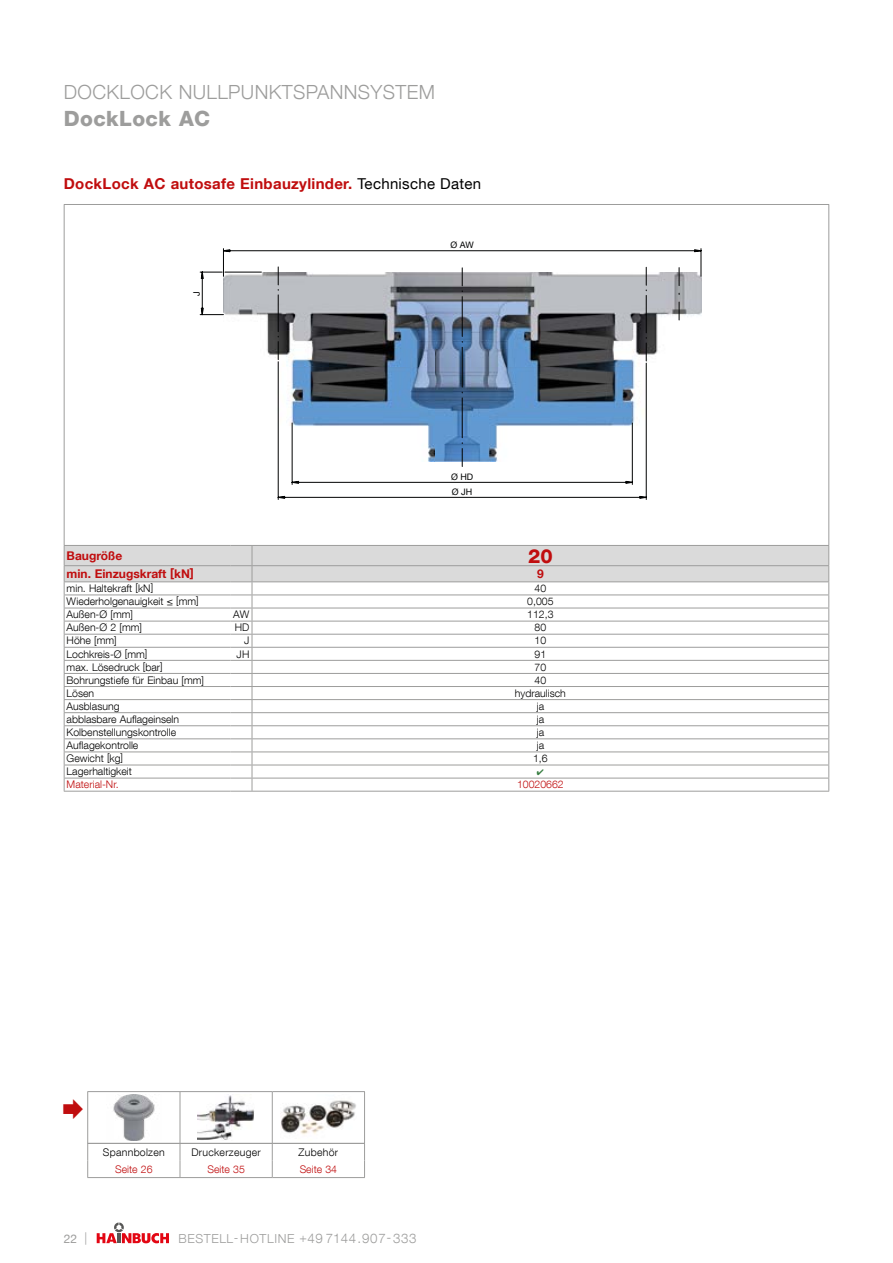
<style>
.page{position:relative;width:893px;height:1263px;background:#fff}
.page>*{position:absolute;margin:0;border:0;box-sizing:border-box;transform-origin:0 0}
.Kopf_Kapitel_Ebene_2{font:800 21px "Helvetica Neue LT Com";letter-spacing:.02em;color:#9d9d9c}
.Kopf_Kapitel_Ebene_2-2{font:300 19.5px "Helvetica Neue LT Com";letter-spacing:.02em;color:#9d9d9c}
._45light-7pt-schwarz{font:800 19.5px "Helvetica Neue LT Com";color:#c00d0e}
._75bold-10pt-rot-li{font:700 15px "Helvetica Neue LT Com";letter-spacing:.02em;color:#c00d0e}
.t1{font:300 12.45px "Helvetica Neue LT Com";letter-spacing:.05em;color:#9d9d9c}
._45light-7pt-schwarz-2{font:700 12px "Helvetica Neue LT Com";color:#c00d0e}
.t2{font:12px "Helvetica Neue LT Com";color:#9d9d9c}
._45light-7pt-schwarz-3{font:300 10.5px "Helvetica Neue LT Com";color:#000}
._45light-7pt-schwarz-4{font:300 10.5px "Helvetica Neue LT Com";letter-spacing:.025em;color:#000}
._45light-7pt-rot-mit{font:300 10.5px "Helvetica Neue LT Com";color:#c00d0e}
._45light-7pt-rot-li{font:300 10.5px "Helvetica Neue LT Com";color:#c00d0e}
.Image{font:9px/15px "Helvetica Neue LT Com";color:#010202}
.s1{font-weight:400;color:#000}
.s2{font-weight:300;font-size:12.45px}
.s3{font-size:13.2px}
</style>
<div class="page">
<svg style="left:97px;top:1222px;width:72px;height:21px"></svg>
<hr style="left:64px;top:205px;width:1px;height:340px;background:#9d9d9c">
<hr style="left:828px;top:205px;width:1px;height:340px;background:#9d9d9c">
<hr style="left:64px;top:204px;width:765px;height:1px;background:#9d9d9c">
<svg style="left:223px;top:250px;width:478px;height:248px"></svg>
<svg style="left:201px;top:272px;width:2px;height:43px"></svg>
<svg style="left:278px;top:267px;width:1px;height:93px"></svg>
<svg style="left:646px;top:267px;width:1px;height:94px"></svg>
<svg style="left:462px;top:268px;width:1px;height:198px"></svg>
<svg style="left:679px;top:268px;width:1px;height:18px"></svg>
<svg style="left:679px;top:293px;width:1px;height:27px"></svg>
<hr style="left:87px;top:1092px;width:1px;height:51px;background:#9d9d9c">
<hr style="left:180px;top:1092px;width:1px;height:51px;background:#9d9d9c">
<hr style="left:272px;top:1092px;width:1px;height:51px;background:#9d9d9c">
<hr style="left:364px;top:1092px;width:1px;height:51px;background:#9d9d9c">
<hr style="left:87px;top:1091px;width:93px;height:1px;background:#9d9d9c">
<hr style="left:180px;top:1091px;width:92px;height:1px;background:#9d9d9c">
<hr style="left:272px;top:1091px;width:93px;height:1px;background:#9d9d9c">
<img style="left:113px;top:1094px;width:42px;height:47px">
<img style="left:197px;top:1095px;width:57px;height:45px">
<img style="left:281px;top:1100px;width:75px;height:35px">
<svg style="left:87px;top:1144px;width:1px;height:33px"></svg>
<svg style="left:180px;top:1144px;width:1px;height:33px"></svg>
<svg style="left:272px;top:1144px;width:1px;height:33px"></svg>
<svg style="left:364px;top:1144px;width:1px;height:33px"></svg>
<hr style="left:87px;top:1143px;width:93px;height:1px;background:#9d9d9c">
<hr style="left:180px;top:1143px;width:92px;height:1px;background:#9d9d9c">
<hr style="left:272px;top:1143px;width:93px;height:1px;background:#9d9d9c">
<hr style="left:87px;top:1177px;width:93px;height:1px;background:#9d9d9c">
<hr style="left:180px;top:1177px;width:92px;height:1px;background:#9d9d9c">
<hr style="left:272px;top:1177px;width:93px;height:1px;background:#9d9d9c">
<svg style="left:64px;top:545px;width:765px;height:247px"></svg>
<p class="Kopf_Kapitel_Ebene_2-2" style="left:64px;top:80px;width:373px">DOCKLOCK NULLPUNKTSPANNSYSTEM</p>
<p class="Kopf_Kapitel_Ebene_2" style="left:64px;top:106px;width:148px">DockLock AC</p>
<p class="_75bold-10pt-rot-li" style="left:64px;top:174px;width:419px">DockLock AC autosafe Einbauzylinder. <span class="s1">Technische Daten</span></p>
<p class="Image" style="left:189px;top:296px;width:6px;rotate:-90deg">J</p>
<p class="Image" style="left:450px;top:237px;width:25px">Ø AW</p>
<p class="Image" style="left:451px;top:469px;width:24px">Ø HD<br>Ø JH</p>
<p class="_45light-7pt-schwarz-2" style="left:67px;top:548px;width:57px">Baugröße</p>
<p class="_45light-7pt-schwarz" style="left:528px;top:544px;width:26px">20</p>
<p class="_45light-7pt-schwarz-2" style="left:67px;top:566px;width:129px">min. Einzugskraft [kN]</p>
<p class="_45light-7pt-schwarz-2" style="left:537px;top:566px;width:8px">9</p>
<p class="_45light-7pt-schwarz-3" style="left:67px;top:582px;width:88px">min. Haltekraft [kN]</p>
<p class="_45light-7pt-schwarz-3" style="left:535px;top:582px;width:13px">40</p>
<p class="_45light-7pt-schwarz-3" style="left:67px;top:595px;width:134px">Wiederholgenauigkeit ≤ [mm]</p>
<p class="_45light-7pt-schwarz-3" style="left:527px;top:595px;width:28px">0,005</p>
<p class="_45light-7pt-schwarz-3" style="left:67px;top:608px;width:68px">Außen-Ø [mm]</p>
<p class="_45light-7pt-schwarz-3" style="left:233px;top:608px;width:18px">AW</p>
<p class="_45light-7pt-schwarz-3" style="left:527px;top:608px;width:28px">112,3</p>
<p class="_45light-7pt-schwarz-3" style="left:67px;top:621px;width:77px">Außen-Ø 2 [mm]</p>
<p class="_45light-7pt-schwarz-3" style="left:235px;top:621px;width:16px">HD</p>
<p class="_45light-7pt-schwarz-3" style="left:535px;top:621px;width:13px">80</p>
<p class="_45light-7pt-schwarz-3" style="left:67px;top:634px;width:52px">Höhe [mm]</p>
<p class="_45light-7pt-schwarz-3" style="left:244px;top:634px;width:7px">J</p>
<p class="_45light-7pt-schwarz-3" style="left:535px;top:634px;width:13px">10</p>
<p class="_45light-7pt-schwarz-3" style="left:67px;top:647px;width:82px">Lochkreis-Ø [mm]</p>
<p class="_45light-7pt-schwarz-3" style="left:237px;top:647px;width:14px">JH</p>
<p class="_45light-7pt-schwarz-3" style="left:535px;top:647px;width:13px">91</p>
<p class="_45light-7pt-schwarz-3" style="left:67px;top:660px;width:98px">max. Lösedruck [bar]</p>
<p class="_45light-7pt-schwarz-3" style="left:535px;top:660px;width:13px">70</p>
<p class="_45light-7pt-schwarz-3" style="left:67px;top:673px;width:139px">Bohrungstiefe für Einbau [mm]</p>
<p class="_45light-7pt-schwarz-3" style="left:535px;top:673px;width:13px">40</p>
<p class="_45light-7pt-schwarz-3" style="left:67px;top:687px;width:29px">Lösen</p>
<p class="_45light-7pt-schwarz-3" style="left:515px;top:687px;width:52px">hydraulisch</p>
<p class="_45light-7pt-schwarz-3" style="left:67px;top:700px;width:54px">Ausblasung</p>
<p class="_45light-7pt-schwarz-3" style="left:537px;top:700px;width:9px">ja</p>
<p class="_45light-7pt-schwarz-3" style="left:67px;top:713px;width:114px">abblasbare Auflageinseln</p>
<p class="_45light-7pt-schwarz-3" style="left:537px;top:713px;width:9px">ja</p>
<p class="_45light-7pt-schwarz-3" style="left:67px;top:726px;width:111px">Kolbenstellungskontrolle</p>
<p class="_45light-7pt-schwarz-3" style="left:537px;top:726px;width:9px">ja</p>
<p class="_45light-7pt-schwarz-3" style="left:67px;top:739px;width:73px">Auflagekontrolle</p>
<p class="_45light-7pt-schwarz-3" style="left:537px;top:739px;width:9px">ja</p>
<p class="_45light-7pt-schwarz-3" style="left:67px;top:752px;width:58px">Gewicht [kg]</p>
<p class="_45light-7pt-schwarz-3" style="left:533px;top:752px;width:16px">1,6</p>
<p class="_45light-7pt-schwarz-3" style="left:67px;top:765px;width:67px">Lagerhaltigkeit</p>
<p class="_45light-7pt-rot-li" style="left:67px;top:778px;width:53px">Material-Nr.</p>
<p class="_45light-7pt-rot-mit" style="left:517px;top:778px;width:48px">10020662</p>
<p class="_45light-7pt-schwarz-4" style="left:103px;top:1145px;width:63px">Spannbolzen</p>
<p class="_45light-7pt-schwarz-4" style="left:191px;top:1145px;width:71px">Druckerzeuger</p>
<p class="_45light-7pt-schwarz-4" style="left:299px;top:1145px;width:41px">Zubehör</p>
<p class="_45light-7pt-rot-mit" style="left:115px;top:1163px;width:39px">Seite 26</p>
<p class="_45light-7pt-rot-mit" style="left:207px;top:1163px;width:39px">Seite 35</p>
<p class="_45light-7pt-rot-mit" style="left:300px;top:1163px;width:39px">Seite 34</p>
<p class="t2" style="left:64px;top:1231px;width:25px">22 <span class="s2">|</span></p>
<p class="t1" style="left:178px;top:1230px;width:240px">BESTELL-HOTLINE +<span class="s3">49 7144.907-333</span></p>
</div>
